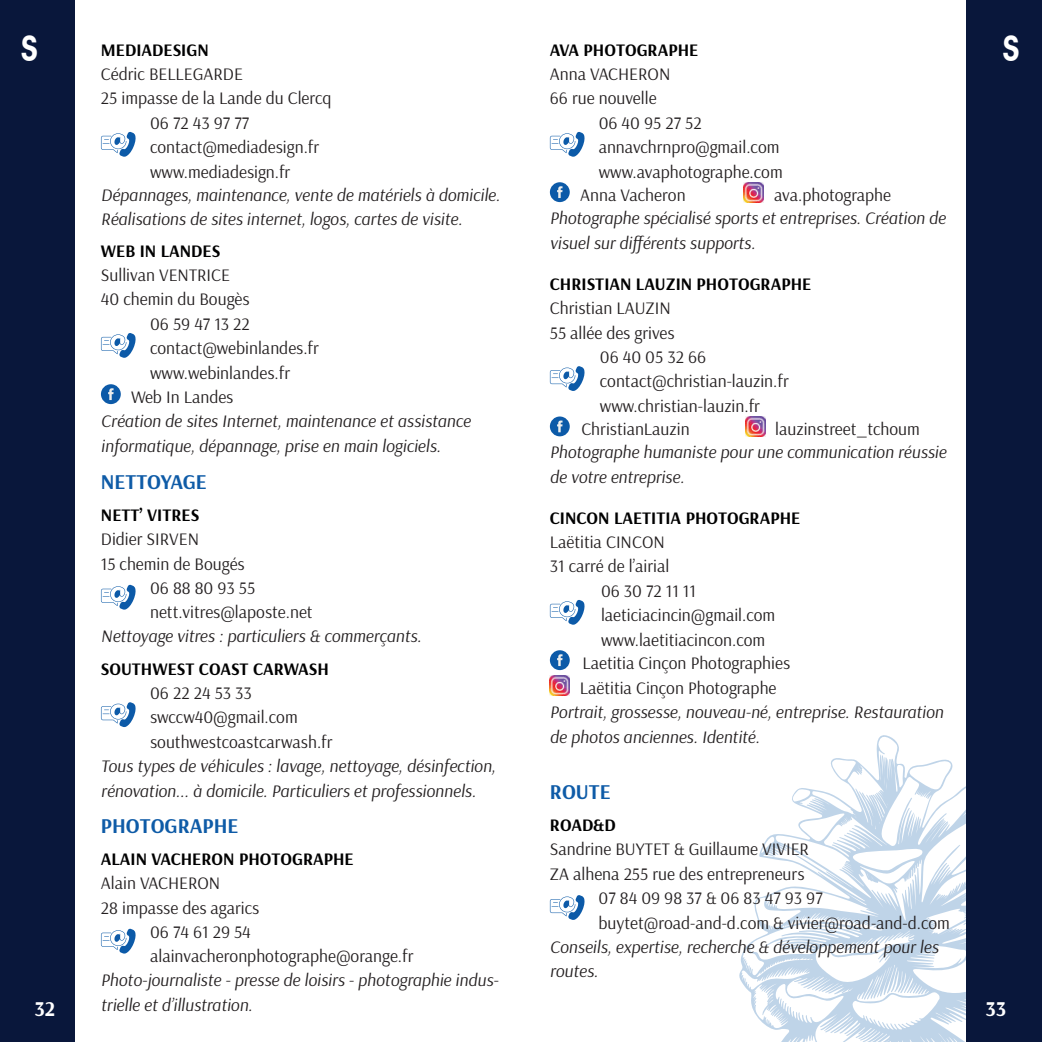
<style>
.page{position:relative;width:1042px;height:1042px;background:#fff}
.page>*{position:absolute;margin:0;border:0;box-sizing:border-box;transform-origin:0 0}
.t1{font:600 35px "Avant Garde IT Cby BT";color:#fff}
.t2{font:700 21px "Arsenal";color:#0e5ba7}
.t3{font:700 21px "Arsenal";color:#fff}
.t4{font:17.5px/24.5px "Arsenal";color:#231f20}
.t5{font:italic 17.5px/24.5px "Arsenal";color:#231f20}
.t6{font:700 17.5px "Arsenal";color:#000001}
</style>
<div class="page">
<svg style="left:739px;top:733px;width:228px;height:309px"></svg>
<div style="left:0;top:0;width:74px;height:1042px;background:#09173b"></div>
<div style="left:967px;top:0;width:75px;height:1042px;background:#09173b"></div>
<svg style="left:101px;top:702px;width:35px;height:25px"></svg>
<svg style="left:101px;top:132px;width:35px;height:25px"></svg>
<div style="left:101px;top:384px;width:20px;height:20px;background:#0c5aa8;border-radius:50%"></div>
<svg style="left:108px;top:388px;width:6px;height:12px"></svg>
<svg style="left:101px;top:333px;width:35px;height:25px"></svg>
<svg style="left:101px;top:585px;width:35px;height:24px"></svg>
<svg style="left:101px;top:928px;width:35px;height:25px"></svg>
<div style="left:550px;top:182px;width:20px;height:20px;background:#0c5aa8;border-radius:50%"></div>
<svg style="left:557px;top:186px;width:5px;height:12px"></svg>
<img style="left:744px;top:182px;width:20px;height:20px">
<svg style="left:550px;top:132px;width:35px;height:25px"></svg>
<div style="left:550px;top:416px;width:20px;height:20px;background:#0c5aa8;border-radius:50%"></div>
<svg style="left:557px;top:420px;width:5px;height:12px"></svg>
<img style="left:745px;top:416px;width:20px;height:20px">
<svg style="left:550px;top:366px;width:35px;height:25px"></svg>
<div style="left:550px;top:650px;width:20px;height:20px;background:#0c5aa8;border-radius:50%"></div>
<svg style="left:557px;top:654px;width:5px;height:12px"></svg>
<img style="left:550px;top:675px;width:20px;height:20px">
<svg style="left:550px;top:600px;width:35px;height:25px"></svg>
<svg style="left:550px;top:895px;width:35px;height:25px"></svg>
<h1 class="t1" style="left:21px;top:28px;width:18px">S</h1>
<h1 class="t1" style="left:1003px;top:28px;width:18px">S</h1>
<p class="t6" style="left:101px;top:38px;width:109px">MEDIADESIGN</p>
<p class="t6" style="left:550px;top:38px;width:150px">AVA PHOTOGRAPHE</p>
<p class="t4" style="left:101px;top:61px;width:143px">Cédric BELLEGARDE</p>
<p class="t4" style="left:101px;top:86px;width:232px">25 impasse de la Lande du Clercq</p>
<p class="t4" style="left:150px;top:110px;width:100px">06 72 43 97 77</p>
<p class="t4" style="left:150px;top:134px;width:171px">contact@mediadesign.fr</p>
<p class="t4" style="left:150px;top:159px;width:142px">www.mediadesign.fr</p>
<p class="t5" style="left:101px;top:183px;width:401px">Dépannages, maintenance, vente de matériels à domicile.<br>Réalisations de sites internet, logos, cartes de visite.</p>
<p class="t6" style="left:101px;top:239px;width:121px">WEB IN LANDES</p>
<p class="t4" style="left:101px;top:262px;width:150px">Sullivan VENTRICE<br>40 chemin du Bougès</p>
<p class="t4" style="left:150px;top:311px;width:170px">06 59 47 13 22 contact@webinlandes.fr www.webinlandes.fr</p>
<p class="t5" style="left:101px;top:409px;width:371px">Création de sites Internet, maintenance et assistance informatique, dépannage, prise en main logiciels.</p>
<p class="t4" style="left:131px;top:384px;width:104px">Web In Landes</p>
<p class="t2" style="left:101px;top:467px;width:107px">NETTOYAGE</p>
<p class="t6" style="left:101px;top:503px;width:100px">NETT’ VITRES</p>
<p class="t4" style="left:101px;top:526px;width:100px">Didier SIRVEN</p>
<p class="t4" style="left:101px;top:551px;width:145px">15 chemin de Bougés</p>
<p class="t4" style="left:150px;top:575px;width:107px">06 88 80 93 55</p>
<p class="t4" style="left:150px;top:599px;width:164px">nett.vitres@laposte.net</p>
<p class="t5" style="left:101px;top:624px;width:322px">Nettoyage vitres : particuliers &amp; commerçants.</p>
<p class="t6" style="left:101px;top:656px;width:229px">SOUTHWEST COAST CARWASH</p>
<p class="t4" style="left:150px;top:680px;width:184px">06 22 24 53 33 swccw40@gmail.com southwestcoastcarwash.fr</p>
<p class="t5" style="left:101px;top:754px;width:396px">Tous types de véhicules : lavage, nettoyage, désinfection, rénovation... à domicile. Particuliers et professionnels.</p>
<p class="t2" style="left:101px;top:810px;width:139px">PHOTOGRAPHE</p>
<p class="t4" style="left:550px;top:61px;width:122px">Anna VACHERON</p>
<p class="t4" style="left:550px;top:86px;width:108px">66 rue nouvelle</p>
<p class="t4" style="left:599px;top:110px;width:104px">06 40 95 27 52</p>
<p class="t4" style="left:599px;top:134px;width:182px">annavchrnpro@gmail.com</p>
<p class="t4" style="left:599px;top:159px;width:185px">www.avaphotographe.com</p>
<p class="t4" style="left:580px;top:182px;width:107px">Anna Vacheron</p>
<p class="t4" style="left:774px;top:182px;width:119px">ava.photographe</p>
<p class="t5" style="left:550px;top:206px;width:397px">Photographe spécialisé sports et entreprises. Création de visuel sur différents supports.</p>
<p class="t6" style="left:550px;top:272px;width:263px">CHRISTIAN LAUZIN PHOTOGRAPHE</p>
<p class="t4" style="left:550px;top:295px;width:122px">Christian LAUZIN</p>
<p class="t4" style="left:550px;top:320px;width:126px">55 allée des grives</p>
<p class="t4" style="left:600px;top:344px;width:108px">06 40 05 32 66</p>
<p class="t4" style="left:600px;top:369px;width:190px">contact@christian-lauzin.fr</p>
<p class="t4" style="left:600px;top:393px;width:162px">www.christian-lauzin.fr</p>
<p class="t4" style="left:581px;top:416px;width:110px">ChristianLauzin</p>
<p class="t4" style="left:775px;top:416px;width:146px">lauzinstreet_tchoum</p>
<p class="t5" style="left:550px;top:441px;width:398px">Photographe humaniste pour une communication réussie de votre entreprise.</p>
<p class="t6" style="left:550px;top:506px;width:252px">CINCON LAETITIA PHOTOGRAPHE</p>
<p class="t4" style="left:550px;top:529px;width:116px">Laëtitia CINCON</p>
<p class="t4" style="left:550px;top:554px;width:121px">31 carré de l’airial</p>
<p class="t4" style="left:601px;top:578px;width:96px">06 30 72 11 11</p>
<p class="t4" style="left:601px;top:602px;width:176px">laeticiacincin@gmail.com</p>
<p class="t4" style="left:601px;top:627px;width:166px">www.laetitiacincon.com</p>
<p class="t4" style="left:580px;top:650px;width:212px;line-height:25px">Laetitia Cinçon Photographies<br>Laëtitia Cinçon Photographe</p>
<p class="t5" style="left:550px;top:700px;width:395px">Portrait, grossesse, nouveau-né, entreprise. Restauration de photos anciennes. Identité.</p>
<p class="t2" style="left:550px;top:777px;width:62px">ROUTE</p>
<p class="t6" style="left:550px;top:813px;width:67px">ROAD&amp;D</p>
<p class="t4" style="left:550px;top:837px;width:261px">Sandrine BUYTET &amp; Guillaume VIVIER</p>
<p class="t4" style="left:550px;top:861px;width:256px">ZA alhena 255 rue des entrepreneurs</p>
<p class="t4" style="left:598px;top:885px;width:226px">07 84 09 98 37 &amp; 06 83 47 93 97</p>
<p class="t4" style="left:598px;top:910px;width:353px">buytet@road-and-d.com &amp; vivier@road-and-d.com</p>
<p class="t6" style="left:101px;top:847px;width:254px">ALAIN VACHERON PHOTOGRAPHE</p>
<p class="t4" style="left:101px;top:870px;width:121px">Alain VACHERON</p>
<p class="t4" style="left:101px;top:895px;width:160px">28 impasse des agarics</p>
<p class="t4" style="left:150px;top:919px;width:102px">06 74 61 29 54</p>
<p class="t4" style="left:150px;top:943px;width:265px">alainvacheronphotographe@orange.fr</p>
<p class="t5" style="left:550px;top:935px;width:390px">Conseils, expertise, recherche &amp; développement pour les routes.</p>
<p class="t5" style="left:101px;top:968px;width:399px">Photo-journaliste - presse de loisirs - photographie indus&shy;trielle et d’illustration.</p>
<p class="t3" style="left:35px;top:994px;width:22px">32</p>
<p class="t3" style="left:985px;top:994px;width:22px">33</p>
</div>
